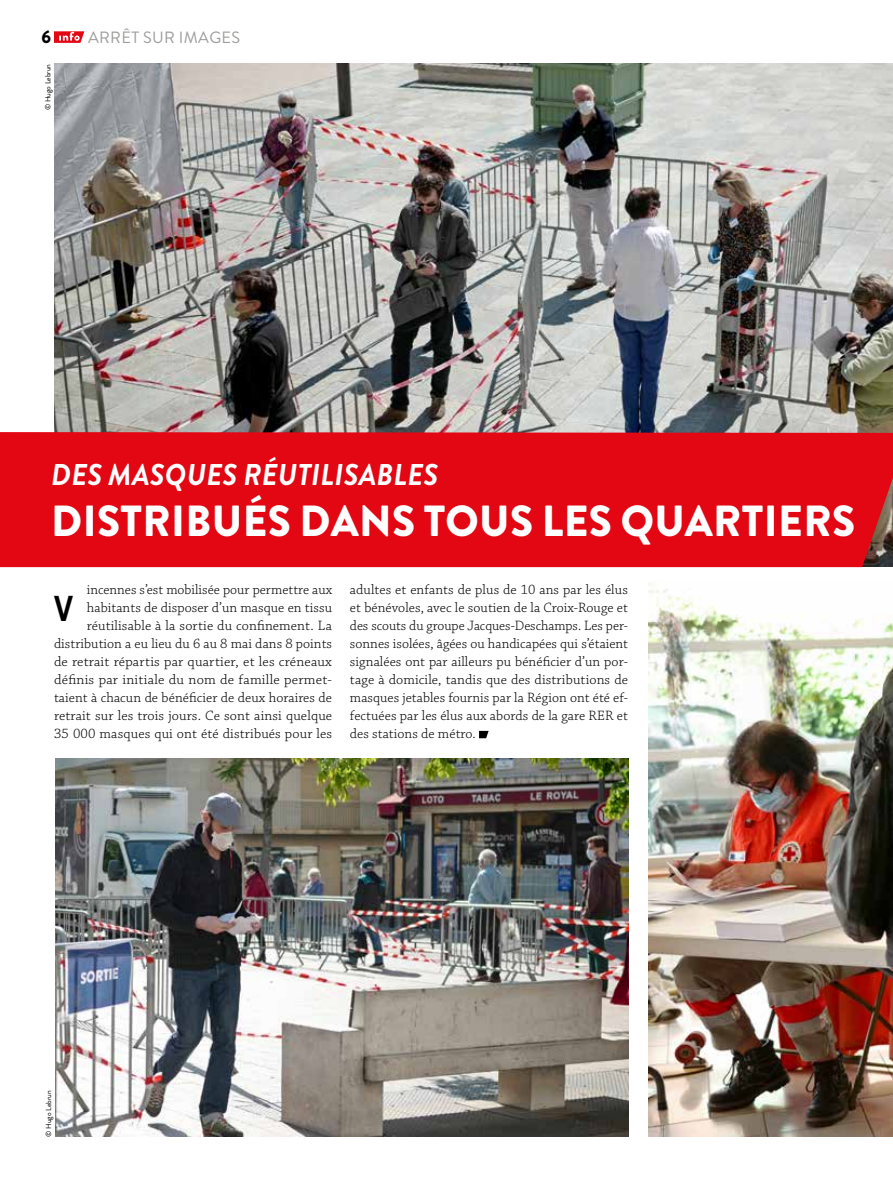
<style>
.page{position:relative;width:893px;height:1191px;background:#fff}
.page>*{position:absolute;margin:0;border:0;box-sizing:border-box;transform-origin:0 0}
._01_TITRE_39{font:900 43.5px "Brandon Grotesque";letter-spacing:.01em;color:#fff}
._00_TXT_COURANT_LETT{font:700 34.95px "Arial Narrow";color:#000}
._02_SOUS_TITRE_20{font:italic 700 30px "Brandon Grotesque";letter-spacing:.01em;color:#fff}
.t1{font:900 18px "Brandon Grotesque";color:#000}
.t2{font:16.35px "Brandon Grotesque";letter-spacing:.02em;color:#9d9d9c}
._00_TXT_COURANT_LETT-2{font:300 14.25px/18px "Chaparral Pro";letter-spacing:.01em;color:#000;text-align:right}
._00_credits{font:7.5px "Brandon Grotesque";color:#000}
</style>
<div class="page">
<img style="left:55px;top:758px;width:573px;height:379px">
<img style="left:648px;top:583px;width:245px;height:554px">
<img style="left:54px;top:64px;width:839px;height:368px">
<div style="left:0;top:432px;width:893px;height:135px;background:#e30613"></div>
<svg style="left:479px;top:731px;width:10px;height:7px"></svg>
<svg style="left:54px;top:31px;width:30px;height:12px"></svg>
<p class="t1" style="left:41px;top:24px;width:11px">6</p>
<p class="t2" style="left:88px;top:26px;width:154px">ARRÊT SUR IMAGES</p>
<p class="_00_credits" style="left:43px;top:110px;width:48px;rotate:-90deg">© Hugo Lebrun</p>
<p class="_02_SOUS_TITRE_20" style="left:51px;top:453px;width:389px">DES MASQUES RÉUTILISABLES</p>
<p class="_01_TITRE_39" style="left:51px;top:490px;width:805px">DISTRIBUÉS DANS TOUS LES QUARTIERS</p>
<p class="_00_TXT_COURANT_LETT-2" style="left:54px;top:581px;width:280px">incennes s’est mobilisée pour permettre aux habitants de disposer d’un masque en tissu réutilisable à la sortie du confinement. La distribution a eu lieu du 6 au 8 mai dans 8 points de retrait répartis par quartier, et les créneaux définis par initiale du nom de famille permet&shy;taient à chacun de bénéficier de deux horaires de retrait sur les trois jours. Ce sont ainsi quelque 35 000 masques qui ont été distribués pour les</p>
<p class="_00_TXT_COURANT_LETT-2" style="left:350px;top:581px;width:280px;text-align:justify">adultes et enfants de plus de 10 ans par les élus et bénévoles, avec le soutien de la Croix-Rouge et des scouts du groupe Jacques-Deschamps. Les per&shy;sonnes isolées, âgées ou handicapées qui s’étaient signalées ont par ailleurs pu bénéficier d’un por&shy;tage à domicile, tandis que des distributions de masques jetables fournis par la Région ont été ef&shy;fectuées par les élus aux abords de la gare RER et des stations de métro.</p>
<p class="_00_TXT_COURANT_LETT" style="left:54px;top:582px;width:20px">V</p>
<p class="_00_credits" style="left:43px;top:1137px;width:48px;rotate:-90deg">© Hugo Lebrun</p>
</div>
